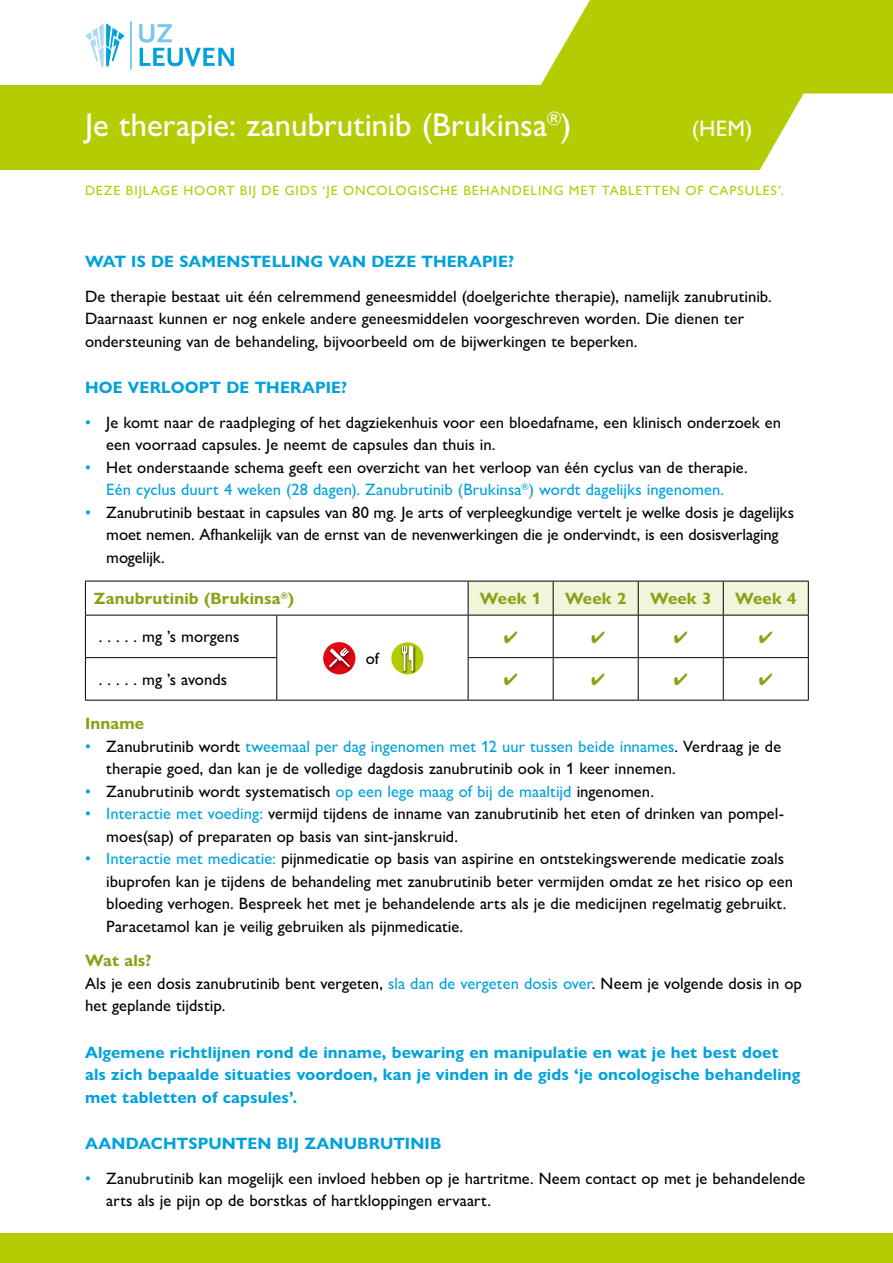
<style>
.page{position:relative;width:893px;height:1263px;background:#fff}
.page>*{position:absolute;margin:0;border:0;box-sizing:border-box;transform-origin:0 0}
.t1{font:500 33px "Gill Sans Nova";color:#fff}
.t2{font:500 22.5px "Gill Sans Nova";color:#fff}
.t3{font:500 16.5px/22.5px "Gill Sans Nova";color:#000}
.t4{font:700 16.5px/22.5px "Gill Sans Nova";letter-spacing:.01em;color:#00a2dc}
.t5{font:500 16.5px/22.5px "Gill Sans Nova";letter-spacing:.005em;color:#00a2dc;text-align:center}
.t6{font:700 16.5px "Gill Sans Nova";letter-spacing:.01em;color:#86a315}
.t7{font:500 13.5px "Gill Sans Nova";letter-spacing:.065em;color:#b4cc04}
.s1{color:#00a2dc}
.s2{color:#000}
.s3{font-weight:700;color:#86a315}
</style>
<div class="page">
<div style="left:0;top:85px;width:804px;height:85px;background:#b4cc04"></div>
<svg style="left:536px;top:0;width:357px;height:94px;background:#b9cf16"></svg>
<div style="left:0;top:1233px;width:893px;height:30px;background:#b4cc04"></div>
<hr style="left:130px;top:21px;width:1px;height:48px;background:#00a2dc">
<svg style="left:139px;top:24px;width:95px;height:42px"></svg>
<svg style="left:85px;top:23px;width:40px;height:44px"></svg>
<div style="left:469px;top:582px;width:339px;height:33px;background:#f1f5db"></div>
<hr style="left:85px;top:581px;width:192px;height:1px;background:#000">
<hr style="left:85px;top:581px;width:1px;height:34px;background:#000">
<hr style="left:277px;top:581px;width:191px;height:1px;background:#000">
<hr style="left:468px;top:581px;width:85px;height:1px;background:#000">
<hr style="left:468px;top:581px;width:1px;height:34px;background:#000">
<hr style="left:553px;top:581px;width:85px;height:1px;background:#000">
<hr style="left:553px;top:581px;width:1px;height:34px;background:#000">
<hr style="left:638px;top:581px;width:85px;height:1px;background:#000">
<hr style="left:638px;top:581px;width:1px;height:34px;background:#000">
<hr style="left:723px;top:581px;width:86px;height:1px;background:#000">
<hr style="left:723px;top:581px;width:1px;height:34px;background:#000">
<hr style="left:808px;top:581px;width:1px;height:34px;background:#000">
<hr style="left:85px;top:615px;width:192px;height:1px;background:#000">
<hr style="left:85px;top:615px;width:1px;height:42px;background:#000">
<hr style="left:277px;top:615px;width:191px;height:1px;background:#000">
<hr style="left:276px;top:615px;width:1px;height:42px;background:#000">
<hr style="left:468px;top:615px;width:85px;height:1px;background:#000">
<hr style="left:468px;top:615px;width:1px;height:42px;background:#000">
<hr style="left:553px;top:615px;width:85px;height:1px;background:#000">
<hr style="left:553px;top:615px;width:1px;height:42px;background:#000">
<hr style="left:638px;top:615px;width:85px;height:1px;background:#000">
<hr style="left:638px;top:615px;width:1px;height:42px;background:#000">
<hr style="left:723px;top:615px;width:86px;height:1px;background:#000">
<hr style="left:723px;top:615px;width:1px;height:42px;background:#000">
<hr style="left:808px;top:615px;width:1px;height:42px;background:#000">
<hr style="left:85px;top:657px;width:192px;height:1px;background:#000">
<hr style="left:85px;top:658px;width:1px;height:42px;background:#000">
<hr style="left:276px;top:658px;width:1px;height:42px;background:#000">
<hr style="left:468px;top:657px;width:85px;height:1px;background:#000">
<hr style="left:468px;top:658px;width:1px;height:42px;background:#000">
<hr style="left:553px;top:657px;width:85px;height:1px;background:#000">
<hr style="left:553px;top:658px;width:1px;height:42px;background:#000">
<hr style="left:638px;top:657px;width:85px;height:1px;background:#000">
<hr style="left:638px;top:658px;width:1px;height:42px;background:#000">
<hr style="left:723px;top:657px;width:86px;height:1px;background:#000">
<hr style="left:723px;top:658px;width:1px;height:42px;background:#000">
<hr style="left:808px;top:658px;width:1px;height:42px;background:#000">
<hr style="left:85px;top:700px;width:192px;height:1px;background:#000">
<hr style="left:277px;top:700px;width:191px;height:1px;background:#000">
<hr style="left:468px;top:700px;width:85px;height:1px;background:#000">
<hr style="left:553px;top:700px;width:85px;height:1px;background:#000">
<hr style="left:638px;top:700px;width:85px;height:1px;background:#000">
<hr style="left:723px;top:700px;width:86px;height:1px;background:#000">
<div style="left:391px;top:642px;width:32px;height:32px;background:#b4cc04;border-radius:50%"></div>
<div style="left:401px;top:645px;width:9px;height:29px;background:#000;opacity:.75"></div>
<div style="left:408px;top:645px;width:8px;height:29px;background:#000;opacity:.75"></div>
<svg style="left:402px;top:646px;width:11px;height:25px"></svg>
<svg style="left:323px;top:642px;width:32px;height:32px"></svg>
<div style="left:327px;top:645px;width:27px;height:27px;background:#000;opacity:.75"></div>
<svg style="left:329px;top:648px;width:21px;height:19px"></svg>
<h1 class="t1" style="left:85px;top:104px;width:488px">Je therapie: zanubrutinib (Brukinsa<sup>®</sup>)</h1>
<h2 class="t2" style="left:692px;top:114px;width:62px">(HEM)</h2>
<p class="t7" style="left:85px;top:182px;width:700px">DEZE BIJLAGE HOORT BIJ DE GIDS ‘JE ONCOLOGISCHE BEHANDELING MET TABLETTEN OF CAPSULES’.</p>
<p class="t4" style="left:85px;top:250px;width:431px">WAT IS DE SAMENSTELLING VAN DEZE THERAPIE?</p>
<p class="t3" style="left:85px;top:285px;width:688px">De therapie bestaat uit één celremmend geneesmiddel (doelgerichte therapie), namelijk zanubrutinib.<br>Daarnaast kunnen er nog enkele andere geneesmiddelen voorgeschreven worden. Die dienen ter ondersteuning van de behandeling, bijvoorbeeld om de bijwerkingen te beperken.</p>
<p class="t4" style="left:85px;top:376px;width:264px">HOE VERLOOPT DE THERAPIE?</p>
<p class="t3" style="left:106px;top:411px;width:676px;text-indent:-21px"><span class="s1">•</span> Je komt naar de raadpleging of het dagziekenhuis voor een bloedafname, een klinisch onderzoek en een voorraad capsules. Je neemt de capsules dan thuis in.</p>
<p class="t5" style="left:85px;top:456px;width:664px">• <span class="s2">Het onderstaande schema geeft een overzicht van het verloop van één cyclus van de therapie.<br></span>Eén cyclus duurt 4 weken (28 dagen). Zanubrutinib (Brukinsa<sup>®</sup>) wordt dagelijks ingenomen.</p>
<p class="t3" style="left:106px;top:501px;width:689px;text-indent:-21px"><span class="s1">•</span> Zanubrutinib bestaat in capsules van 80 mg. Je arts of verpleegkundige vertelt je welke dosis je dagelijks moet nemen. Afhankelijk van de ernst van de nevenwerkingen die je ondervindt, is een dosisverlaging mogelijk.</p>
<p class="t6" style="left:94px;top:588px;width:202px">Zanubrutinib (Brukinsa<sup>®</sup>)</p>
<p class="t6" style="left:480px;top:588px;width:63px">Week 1</p>
<p class="t6" style="left:565px;top:588px;width:63px">Week 2</p>
<p class="t6" style="left:650px;top:588px;width:63px">Week 3</p>
<p class="t6" style="left:735px;top:588px;width:63px">Week 4</p>
<p class="t3" style="left:99px;top:625px;width:142px">. . . . . mg ’s morgens</p>
<p class="t3" style="left:366px;top:647px;width:15px">of</p>
<p class="t3" style="left:99px;top:668px;width:130px">. . . . . mg ’s avonds</p>
<p class="t6" style="left:85px;top:713px;width:61px">Inname</p>
<p class="t3" style="left:106px;top:734px;width:676px;text-indent:-21px"><span class="s1">•</span> Zanubrutinib wordt <span class="s1">tweemaal per dag ingenomen met 12 uur tussen beide innames</span>. Verdraag je de therapie goed, dan kan je de volledige dagdosis zanubrutinib ook in 1 keer innemen.</p>
<p class="t3" style="left:85px;top:779px;width:570px"><span class="s1">•</span> Zanubrutinib wordt systematisch <span class="s1">op een lege maag of bij de maaltijd</span> ingenomen.</p>
<p class="t3" style="left:106px;top:802px;width:679px;text-indent:-21px"><span class="s1">• Interactie met voeding:</span> vermijd tijdens de inname van zanubrutinib het eten of drinken van pompel&shy;moes(sap) of preparaten op basis van sint-janskruid.</p>
<p class="t3" style="left:106px;top:847px;width:688px;text-indent:-21px"><span class="s1">• Interactie met medicatie:</span> pijnmedicatie op basis van aspirine en ontstekingswerende medicatie zoals ibuprofen kan je tijdens de behandeling met zanubrutinib beter vermijden omdat ze het risico op een bloeding verhogen. Bespreek het met je behandelende arts als je die medicijnen regelmatig gebruikt.<br>Paracetamol kan je veilig gebruiken als pijnmedicatie.</p>
<p class="t3" style="left:85px;top:949px;width:718px"><span class="s3">Wat als?<br></span>Als je een dosis zanubrutinib bent vergeten, <span class="s1">sla dan de vergeten dosis over</span>. Neem je volgende dosis in op het geplande tijdstip.</p>
<p class="t4" style="left:85px;top:1041px;width:717px">Algemene richtlijnen rond de inname, bewaring en manipulatie en wat je het best doet als zich bepaalde situaties voordoen, kan je vinden in de gids ‘je oncologische behandeling met tabletten of capsules’.</p>
<p class="t4" style="left:85px;top:1132px;width:358px">AANDACHTSPUNTEN BIJ ZANUBRUTINIB</p>
<p class="t3" style="left:106px;top:1166px;width:700px;text-indent:-21px"><span class="s1">•</span> Zanubrutinib kan mogelijk een invloed hebben op je hartritme. Neem contact op met je behandelende arts als je pijn op de borstkas of hartkloppingen ervaart.</p>
</div>
